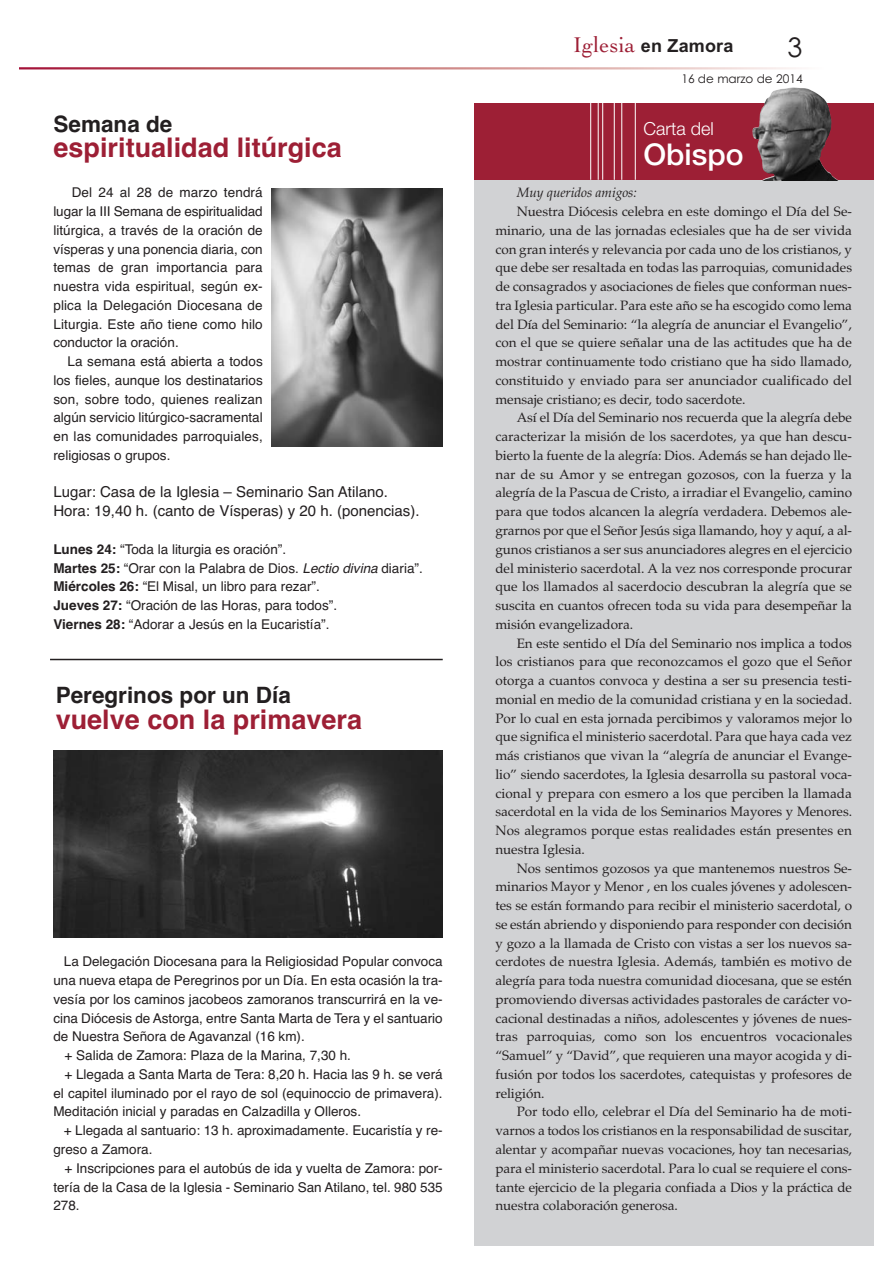
<style>
.page{position:relative;width:893px;height:1265px;background:#fff}
.page>*{position:absolute;margin:0;border:0;box-sizing:border-box;transform-origin:0 0}
.t1{font:500 30px "Helvetica Neue";color:#fff}
.t2{font:700 27px "Helvetica";color:#9d1f35}
.t3{font:27px "Century Gothic";color:#231f20}
.t4{font:700 22.5px "Helvetica";color:#231f20}
.t5{font:700 18px "Arial";letter-spacing:.01em;color:#231f20}
.t6{font:300 18px "Helvetica Neue";color:#fff}
.t7{font:15px/18.8px "Helvetica";color:#231f20}
.t8{font:13.5px/18.8px "Palatino";letter-spacing:-.005em;color:#231f20;text-align:justify}
.t9{font:13.5px/18.8px "Helvetica";color:#231f20;text-align:justify}
.t10{font:italic 13.5px "Palatino";letter-spacing:-.005em;color:#231f20}
.t11{font:12px "Century Gothic";color:#231f20}
.s1{font-weight:700}
.s2{font-style:italic}
.s3{font-family:"Cochin";font-weight:400;font-size:22.5px;color:#9d1f35}
</style>
<div class="page">
<img style="left:20px;top:67px;width:776px;height:2px">
<div style="left:473px;top:180px;width:400px;height:1065px;background:#d1d2d4"></div>
<svg style="left:474px;top:104px;width:399px;height:76px;background:#93293c"></svg>
<hr style="left:590px;top:96px;width:1px;height:84px;background:#fff">
<hr style="left:598px;top:96px;width:1px;height:84px;background:#fff">
<hr style="left:614px;top:96px;width:1px;height:84px;background:#fff">
<hr style="left:602px;top:96px;width:1px;height:84px;background:#fff">
<hr style="left:621px;top:96px;width:1px;height:84px;background:#fff">
<hr style="left:635px;top:96px;width:1px;height:84px;background:#fff">
<img style="left:272px;top:188px;width:170px;height:258px">
<hr style="left:50px;top:659px;width:392px;height:1px;background:#231f20">
<img style="left:54px;top:750px;width:388px;height:187px">
<img style="left:756px;top:171px;width:83px;height:9px">
<h3 class="t4" style="left:54px;top:115px;width:120px">Semana de</h3>
<h2 class="t2" style="left:54px;top:138px;width:290px">espiritualidad litúrgica</h2>
<p class="t9" style="left:53px;top:184px;width:211px;text-indent:18px">Del 24 al 28 de marzo tendrá lugar la III Semana de espiritualidad litúrgica, a través de la oración de vísperas y una ponencia diaria, con temas de gran importancia para nuestra vida espiritual, según ex&shy;plica la Delegación Diocesana de Liturgia. Este año tiene como hilo conductor la oración.</p>
<p class="t9" style="left:53px;top:353px;width:211px;text-indent:14px">La semana está abierta a todos los fieles, aunque los destinatarios son, sobre todo, quienes realizan algún servicio litúrgico-sacramental en las comunidades parroquiales, religiosas o grupos.</p>
<p class="t7" style="left:53px;top:484px;width:368px">Lugar: Casa de la Iglesia – Seminario San Atilano.<br>Hora: 19,40 h. (canto de Vísperas) y 20 h. (ponencias).</p>
<p class="t9" style="left:53px;top:541px;width:371px;text-align:left"><span class="s1">Lunes 24:</span> “Toda la liturgia es oración”.<br><span class="s1">Martes 25:</span> “Orar con la Palabra de Dios. <span class="s2">Lectio divina</span>diaria”.<br><span class="s1">Miércoles 26:</span> “El Misal, un libro para rezar”.<br><span class="s1">Jueves 27:</span> “Oración de las Horas, para todos”.<br><span class="s1">Viernes 28:</span> “Adorar a Jesús en la Eucaristía”.</p>
<h3 class="t4" style="left:56px;top:687px;width:237px">Peregrinos por un Día</h3>
<h2 class="t2" style="left:56px;top:709px;width:308px">vuelve con la primavera</h2>
<p class="t9" style="left:64px;top:953px;width:380px">La Delegación Diocesana para la Religiosidad Popular convoca</p>
<p class="t9" style="left:53px;top:972px;width:391px">una nueva etapa de Peregrinos por un Día. En esta ocasión la tra-</p>
<p class="t9" style="left:53px;top:991px;width:391px">vesía por los caminos jacobeos zamoranos transcurrirá en la ve-</p>
<p class="t9" style="left:53px;top:1009px;width:391px">cina Diócesis de Astorga, entre Santa Marta de Tera y el santuario</p>
<p class="t9" style="left:53px;top:1028px;width:253px">de Nuestra Señora de Agavanzal (16 km).</p>
<p class="t9" style="left:65px;top:1047px;width:288px">+ Salida de Zamora: Plaza de la Marina, 7,30 h.</p>
<p class="t9" style="left:64px;top:1066px;width:380px">+ Llegada a Santa Marta de Tera: 8,20 h. Hacia las 9 h. se verá</p>
<p class="t9" style="left:53px;top:1084px;width:391px">el capitel iluminado por el rayo de sol (equinoccio de primavera).</p>
<p class="t9" style="left:53px;top:1103px;width:309px">Meditación inicial y paradas en Calzadilla y Olleros.</p>
<p class="t9" style="left:64px;top:1122px;width:380px">+ Llegada al santuario: 13 h. aproximadamente. Eucaristía y re-</p>
<p class="t9" style="left:53px;top:1141px;width:101px">greso a Zamora.</p>
<p class="t9" style="left:64px;top:1159px;width:379px">+ Inscripciones para el autobús de ida y vuelta de Zamora: por-</p>
<p class="t9" style="left:53px;top:1178px;width:391px">tería de la Casa de la Iglesia - Seminario San Atilano, tel. 980 535</p>
<p class="t9" style="left:53px;top:1197px;width:28px">278.</p>
<h3 class="t5" style="left:573px;top:35px;width:162px"><span class="s3">Iglesia</span> en Zamora</h3>
<h2 class="t3" style="left:787px;top:37px;width:16px">3</h2>
<p class="t11" style="left:681px;top:75px;width:123px">16 de marzo de 2014</p>
<h3 class="t6" style="left:643px;top:122px;width:72px">Carta del</h3>
<h1 class="t1" style="left:643px;top:143px;width:101px">Obispo</h1>
<p class="t10" style="left:516px;top:187px;width:122px">Muy queridos amigos:</p>
<p class="t8" style="left:495px;top:204px;width:358px;text-indent:21px">Nuestra Diócesis celebra en este domingo el Día del Se&shy;minario, una de las jornadas eclesiales que ha de ser vivida con gran interés y relevancia por cada uno de los cristianos, y que debe ser resaltada en todas las parroquias, comunidades de consagrados y asociaciones de fieles que conforman nues&shy;tra Iglesia particular. Para este año se ha escogido como lema del Día del Seminario: “la alegría de anunciar el Evangelio”, con el que se quiere señalar una de las actitudes que ha de mostrar continuamente todo cristiano que ha sido llamado, constituido y enviado para ser anunciador cualificado del mensaje cristiano; es decir, todo sacerdote.</p>
<p class="t8" style="left:495px;top:410px;width:358px;text-indent:21px">Así el Día del Seminario nos recuerda que la alegría debe caracterizar la misión de los sacerdotes, ya que han descu&shy;bierto la fuente de la alegría: Dios. Además se han dejado lle&shy;nar de su Amor y se entregan gozosos, con la fuerza y la alegría de la Pascua de Cristo, a irradiar el Evangelio, camino para que todos alcancen la alegría verdadera. Debemos ale&shy;grarnos por que el Señor Jesús siga llamando, hoy y aquí, a al&shy;gunos cristianos a ser sus anunciadores alegres en el ejercicio del ministerio sacerdotal. A la vez nos corresponde procurar que los llamados al sacerdocio descubran la alegría que se suscita en cuantos ofrecen toda su vida para desempeñar la misión evangelizadora.</p>
<p class="t8" style="left:495px;top:635px;width:358px;text-indent:21px">En este sentido el Día del Seminario nos implica a todos los cristianos para que reconozcamos el gozo que el Señor otorga a cuantos convoca y destina a ser su presencia testi&shy;monial en medio de la comunidad cristiana y en la sociedad.<br>Por lo cual en esta jornada percibimos y valoramos mejor lo que significa el ministerio sacerdotal. Para que haya cada vez más cristianos que vivan la “alegría de anunciar el Evange&shy;lio” siendo sacerdotes, la Iglesia desarrolla su pastoral voca&shy;cional y prepara con esmero a los que perciben la llamada sacerdotal en la vida de los Seminarios Mayores y Menores.<br>Nos alegramos porque estas realidades están presentes en nuestra Iglesia.</p>
<p class="t8" style="left:495px;top:860px;width:358px;text-indent:21px">Nos sentimos gozosos ya que mantenemos nuestros Se&shy;minarios Mayor y Menor , en los cuales jóvenes y adolescen&shy;tes se están formando para recibir el ministerio sacerdotal, o se están abriendo y disponiendo para responder con decisión y gozo a la llamada de Cristo con vistas a ser los nuevos sa&shy;cerdotes de nuestra Iglesia. Además, también es motivo de alegría para toda nuestra comunidad diocesana, que se estén promoviendo diversas actividades pastorales de carácter vo&shy;cacional destinadas a niños, adolescentes y jóvenes de nues&shy;tras parroquias, como son los encuentros vocacionales “Samuel” y “David”, que requieren una mayor acogida y di&shy;fusión por todos los sacerdotes, catequistas y profesores de religión.</p>
<p class="t8" style="left:495px;top:1104px;width:358px;text-indent:21px">Por todo ello, celebrar el Día del Seminario ha de moti&shy;varnos a todos los cristianos en la responsabilidad de suscitar, alentar y acompañar nuevas vocaciones, hoy tan necesarias, para el ministerio sacerdotal. Para lo cual se requiere el cons&shy;tante ejercicio de la plegaria confiada a Dios y la práctica de nuestra colaboración generosa.</p>
</div>
